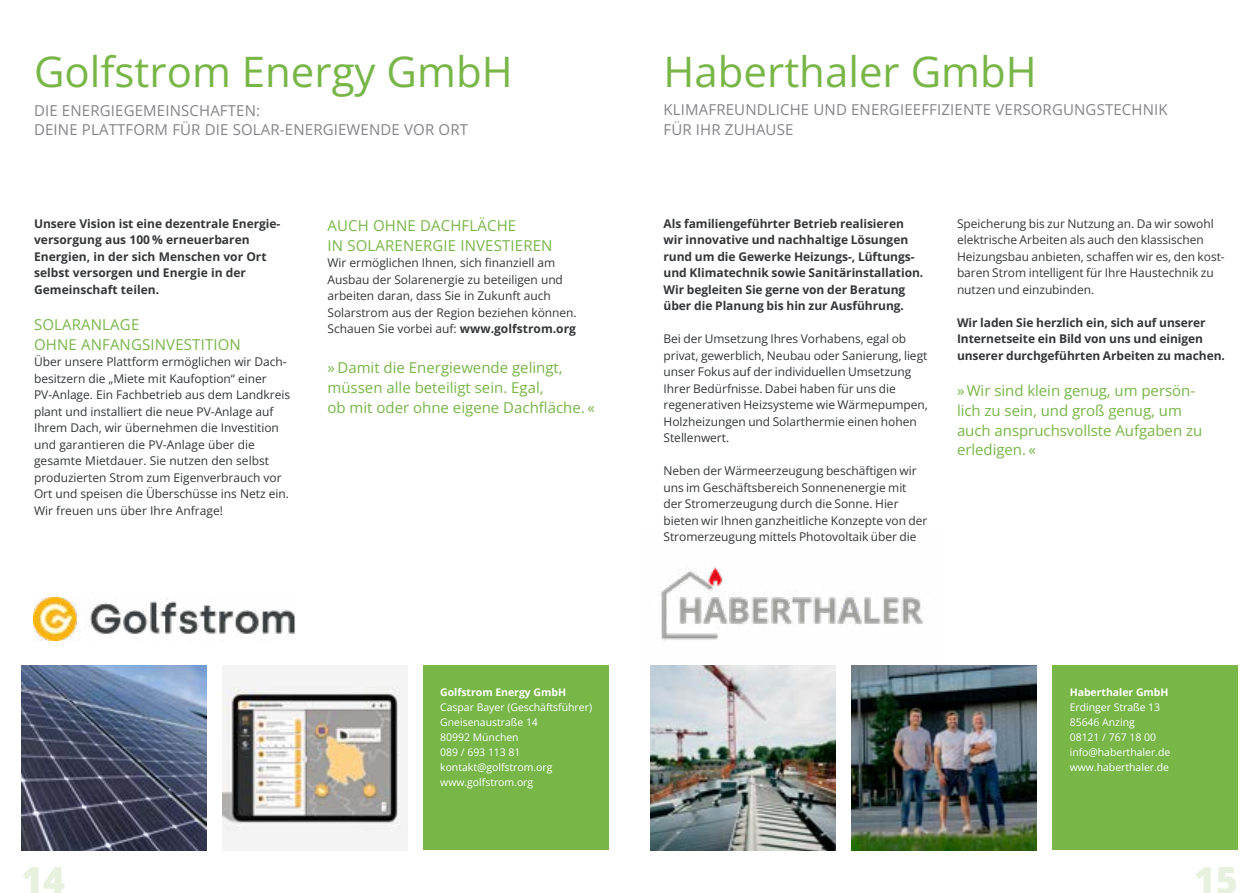
<style>
.page{position:relative;width:1259px;height:893px;background:#fff}
.page>*{position:absolute;margin:0;border:0;box-sizing:border-box;transform-origin:0 0}
.t1{font:42px "Open Sans";color:#78b648}
.t2{font:800 37.5px "Open Sans";color:#e8f1de}
.t3{font:15px/19.8px "Open Sans";color:#78b648}
.t4{font:15px/19.8px "Open Sans";letter-spacing:.01em;color:#848488}
.t5{font:12px/16.5px "Open Sans";letter-spacing:-.005em;color:#343638}
.t6{font:700 12px/16.5px "Open Sans";letter-spacing:-.005em;color:#343638}
.t7{font:10.5px/15px "Open Sans";letter-spacing:-.005em;color:#fff}
.t8{font:700 10.5px "Open Sans";letter-spacing:-.005em;color:#fff}
.s1{font-weight:700}
</style>
<div class="page">
<div style="left:1052px;top:665px;width:185px;height:185px;background:#78b648"></div>
<img style="left:651px;top:675px;width:185px;height:175px">
<img style="left:851px;top:665px;width:185px;height:185px">
<img style="left:650px;top:567px;width:293px;height:108px">
<img style="left:33px;top:597px;width:262px;height:43px">
<img style="left:21px;top:665px;width:185px;height:185px">
<img style="left:222px;top:665px;width:185px;height:185px">
<div style="left:423px;top:665px;width:185px;height:185px;background:#78b648"></div>
<h1 class="t1" style="left:34px;top:43px;width:480px">Golfstrom Energy GmbH</h1>
<p class="t4" style="left:34px;top:100px;width:435px">DIE ENERGIEGEMEINSCHAFTEN:<br>DEINE PLATTFORM FÜR DIE SOLAR-ENERGIEWENDE VOR ORT</p>
<p class="t6" style="left:34px;top:215px;width:248px">Unsere Vision ist eine dezentrale Energie&shy;versorgung aus 100 % erneuerbaren Energien, in der sich Menschen vor Ort selbst versorgen und Energie in der Gemeinschaft teilen.</p>
<p class="t3" style="left:34px;top:314px;width:208px">SOLARANLAGE<br>OHNE ANFANGSINVESTITION</p>
<p class="t5" style="left:34px;top:353px;width:258px">Über unsere Plattform ermöglichen wir Dach&shy;besitzern die „Miete mit Kaufoption“ einer PV-Anlage. Ein Fachbetrieb aus dem Landkreis plant und installiert die neue PV-Anlage auf Ihrem Dach, wir übernehmen die Investition und garantieren die PV-Anlage über die gesamte Mietdauer. Sie nutzen den selbst produzierten Strom zum Eigenverbrauch vor Ort und speisen die Überschüsse ins Netz ein.<br>Wir freuen uns über Ihre Anfrage!</p>
<p class="t3" style="left:327px;top:215px;width:226px">AUCH OHNE DACHFLÄCHE<br>IN SOLARENERGIE INVESTIEREN</p>
<p class="t5" style="left:327px;top:254px;width:251px">Wir ermöglichen Ihnen, sich finanziell am Ausbau der Solarenergie zu beteiligen und arbeiten daran, dass Sie in Zukunft auch Solarstrom aus der Region beziehen können.<br>Schauen Sie vorbei auf: <span class="s1">www.golfstrom.org</span></p>
<p class="t3" style="left:327px;top:357px;width:269px">» Damit die Energiewende gelingt, müssen alle beteiligt sein. Egal,<br>ob mit oder ohne eigene Dachfläche. «</p>
<p class="t8" style="left:440px;top:685px;width:127px">Golfstrom Energy GmbH</p>
<p class="t7" style="left:440px;top:699px;width:153px">Caspar Bayer (Geschäftsführer)<br>Gneisenaustraße 14<br>80992 München<br>089 / 693 113 81 kontakt@golfstrom.org www.golfstrom.org</p>
<h1 class="t1" style="left:663px;top:43px;width:375px">Haberthaler GmbH</h1>
<p class="t4" style="left:663px;top:100px;width:506px">KLIMAFREUNDLICHE UND ENERGIEEFFIZIENTE VERSORGUNGSTECHNIK<br>FÜR IHR ZUHAUSE</p>
<p class="t6" style="left:663px;top:215px;width:261px">Als familiengeführter Betrieb realisieren wir innovative und nachhaltige Lösungen rund um die Gewerke Heizungs-, Lüftungs&shy;und Klimatechnik sowie Sanitärinstallation.<br>Wir begleiten Sie gerne von der Beratung über die Planung bis hin zur Ausführung.</p>
<p class="t5" style="left:663px;top:330px;width:266px">Bei der Umsetzung Ihres Vorhabens, egal ob privat, gewerblich, Neubau oder Sanierung, liegt unser Fokus auf der individuellen Umsetzung Ihrer Bedürfnisse. Dabei haben für uns die regenerativen Heizsysteme wie Wärmepumpen, Holzheizungen und Solarthermie einen hohen Stellenwert.</p>
<p class="t5" style="left:663px;top:462px;width:265px">Neben der Wärmeerzeugung beschäftigen wir uns im Geschäftsbereich Sonnenenergie mit der Stromerzeugung durch die Sonne. Hier bieten wir Ihnen ganzheitliche Konzepte von der Stromerzeugung mittels Photovoltaik über die</p>
<p class="t5" style="left:957px;top:215px;width:269px">Speicherung bis zur Nutzung an. Da wir sowohl elektrische Arbeiten als auch den klassischen Heizungsbau anbieten, schaffen wir es, den kost&shy;baren Strom intelligent für Ihre Haustechnik zu nutzen und einzubinden.</p>
<p class="t6" style="left:957px;top:314px;width:269px">Wir laden Sie herzlich ein, sich auf unserer<br>Internetseite ein Bild von uns und einigen unserer durchgeführten Arbeiten zu machen.</p>
<p class="t3" style="left:957px;top:380px;width:247px">» Wir sind klein genug, um persön&shy;lich zu sein, und groß genug, um auch anspruchsvollste Aufgaben zu erledigen. «</p>
<p class="t8" style="left:1069px;top:685px;width:100px">Haberthaler GmbH</p>
<p class="t7" style="left:1069px;top:699px;width:102px">Erdinger Straße 13<br>85646 Anzing<br>08121 / 767 18 00 info@haberthaler.de www.haberthaler.de</p>
<h2 class="t2" style="left:21px;top:855px;width:45px">14</h2>
<h2 class="t2" style="left:1193px;top:855px;width:45px">15</h2>
</div>
